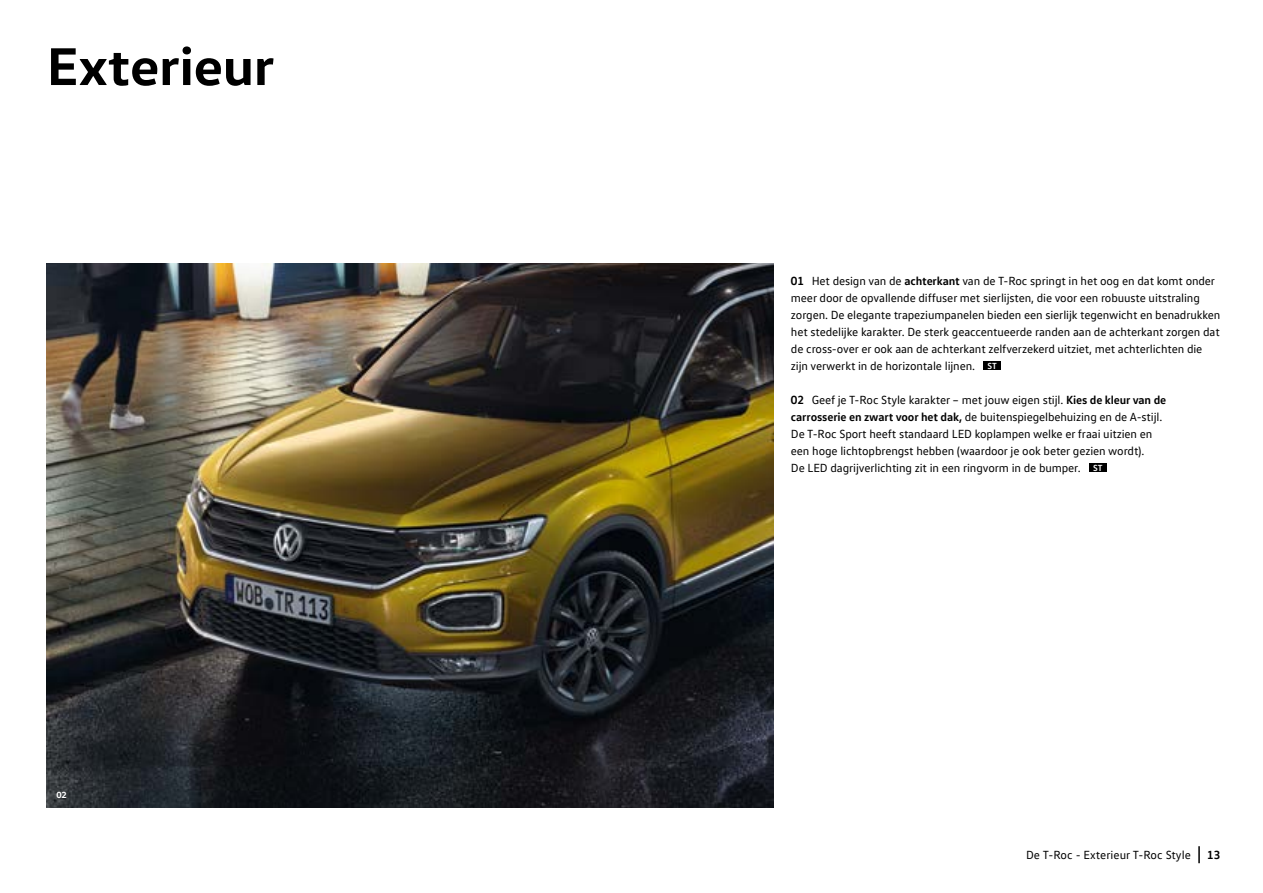
<style>
.page{position:relative;width:1263px;height:893px;background:#fff}
.page>*{position:absolute;margin:0;border:0;box-sizing:border-box;transform-origin:0 0}
.t1{font:700 54px "VW Head";color:#000}
.t2{font:12px/17px "VW Text";letter-spacing:-.01em;color:#000}
.t3{font:700 12px "VW Text";color:#000}
.t4{font:700 9px "VW Head";color:#fff}
.s1{font-weight:700}
.s2{font-weight:700;font-size:9px;color:#fff}
</style>
<div class="page">
<img style="left:47px;top:264px;width:727px;height:544px">
<svg style="left:1198px;top:846px;width:2px;height:17px"></svg>
<div style="left:983px;top:361px;width:17px;height:9px;background:#000"></div>
<div style="left:1089px;top:463px;width:17px;height:9px;background:#000"></div>
<h1 class="t1" style="left:47px;top:31px;width:229px">Exterieur</h1>
<p class="t4" style="left:56px;top:789px;width:12px">02</p>
<p class="t2" style="left:791px;top:272px;width:431px"><span class="s1">01</span> Het design van de <span class="s1">achterkant</span> van de T-Roc springt in het oog en dat komt onder meer door de opvallende diffuser met sierlijsten, die voor een robuuste uitstraling zorgen. De elegante trapeziumpanelen bieden een sierlijk tegenwicht en benadrukken het stedelijke karakter. De sterk geaccentueerde randen aan de achterkant zorgen dat de cross-over er ook aan de achterkant zelfverzekerd uitziet, met achterlichten die zijn verwerkt in de horizontale lijnen. <span class="s2">ST</span></p>
<p class="t2" style="left:791px;top:391px;width:377px"><span class="s1">02</span> Geef je T-Roc Style karakter – met jouw eigen stijl. <span class="s1">Kies de kleur van de carrosserie en zwart voor het dak,</span> de buitenspiegelbehuizing en de A-stijl.<br>De T-Roc Sport heeft standaard LED koplampen welke er fraai uitzien en een hoge lichtopbrengst hebben (waardoor je ook beter gezien wordt).<br>De LED dagrijverlichting zit in een ringvorm in de bumper. <span class="s2">ST</span></p>
<p class="t2" style="left:1026px;top:846px;width:166px">De T-Roc - Exterieur T-Roc Style</p>
<p class="t3" style="left:1207px;top:847px;width:15px">13</p>
</div>
